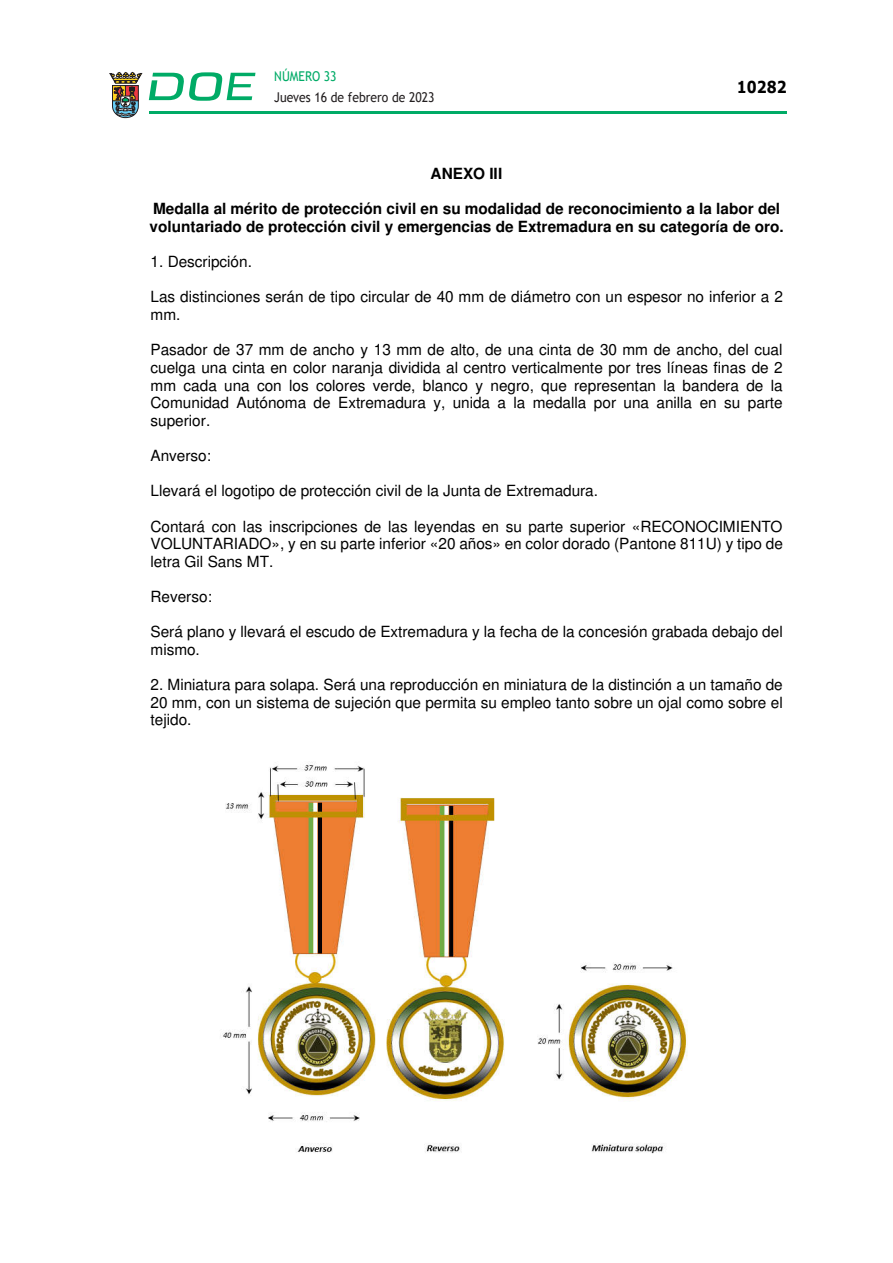
<style>
.page{position:relative;width:893px;height:1263px;background:#fff}
.page>*{position:absolute;margin:0;border:0;box-sizing:border-box;transform-origin:0 0}
.t1{font:700 16.5px "Verdana";color:#000;scale:.85 1}
.t2{font:15.45px/17.5px "Helvetica";color:#000;text-align:justify}
.t3{font:700 15.45px/17.7px "Helvetica";color:#000}
.t4{font:13.5px "Trebuchet MS";color:#231f20;scale:.9 1}
.t5{font:13.5px "Trebuchet MS";color:#00ab67;scale:.9 1}
</style>
<div class="page">
<hr style="left:149px;top:111px;width:638px;height:3px;background:#00ab66">
<svg style="left:109px;top:72px;width:33px;height:46px"></svg>
<svg style="left:149px;top:72px;width:106px;height:29px"></svg>
<img style="left:222px;top:762px;width:466px;height:392px">
<p class="t5" style="left:274px;top:67px;width:71px">NÚMERO 33</p>
<p class="t4" style="left:274px;top:88px;width:180px">Jueves 16 de febrero de 2023</p>
<p class="t1" style="left:737px;top:75px;width:60px">10282</p>
<p class="t3" style="left:431px;top:165px;width:73px">ANEXO III</p>
<p class="t3" style="left:150px;top:200px;width:635px">Medalla al mérito de protección civil en su modalidad de reconocimiento a la labor del voluntariado de protección civil y emergencias de Extremadura en su categoría de oro.</p>
<p class="t2" style="left:150px;top:253px;width:103px">1. Descripción.</p>
<p class="t2" style="left:150px;top:288px;width:634px">Las distinciones serán de tipo circular de 40 mm de diámetro con un espesor no inferior a 2 mm.</p>
<p class="t2" style="left:150px;top:341px;width:634px">Pasador de 37 mm de ancho y 13 mm de alto, de una cinta de 30 mm de ancho, del cual cuelga una cinta en color naranja dividida al centro verticalmente por tres líneas finas de 2 mm cada una con los colores verde, blanco y negro, que representan la bandera de la Comunidad Autónoma de Extremadura y, unida a la medalla por una anilla en su parte superior.</p>
<p class="t2" style="left:150px;top:447px;width:62px">Anverso:</p>
<p class="t2" style="left:150px;top:482px;width:449px">Llevará el logotipo de protección civil de la Junta de Extremadura.</p>
<p class="t2" style="left:150px;top:517px;width:634px">Contará con las inscripciones de las leyendas en su parte superior «RECONOCIMIENTO VOLUNTARIADO», y en su parte inferior «20 años» en color dorado (Pantone 811U) y tipo de letra Gil Sans MT.</p>
<p class="t2" style="left:150px;top:588px;width:63px">Reverso:</p>
<p class="t2" style="left:150px;top:623px;width:634px">Será plano y llevará el escudo de Extremadura y la fecha de la concesión grabada debajo del mismo.</p>
<p class="t2" style="left:150px;top:676px;width:634px">2. Miniatura para solapa. Será una reproducción en miniatura de la distinción a un tamaño de 20 mm, con un sistema de sujeción que permita su empleo tanto sobre un ojal como sobre el tejido.</p>
</div>
